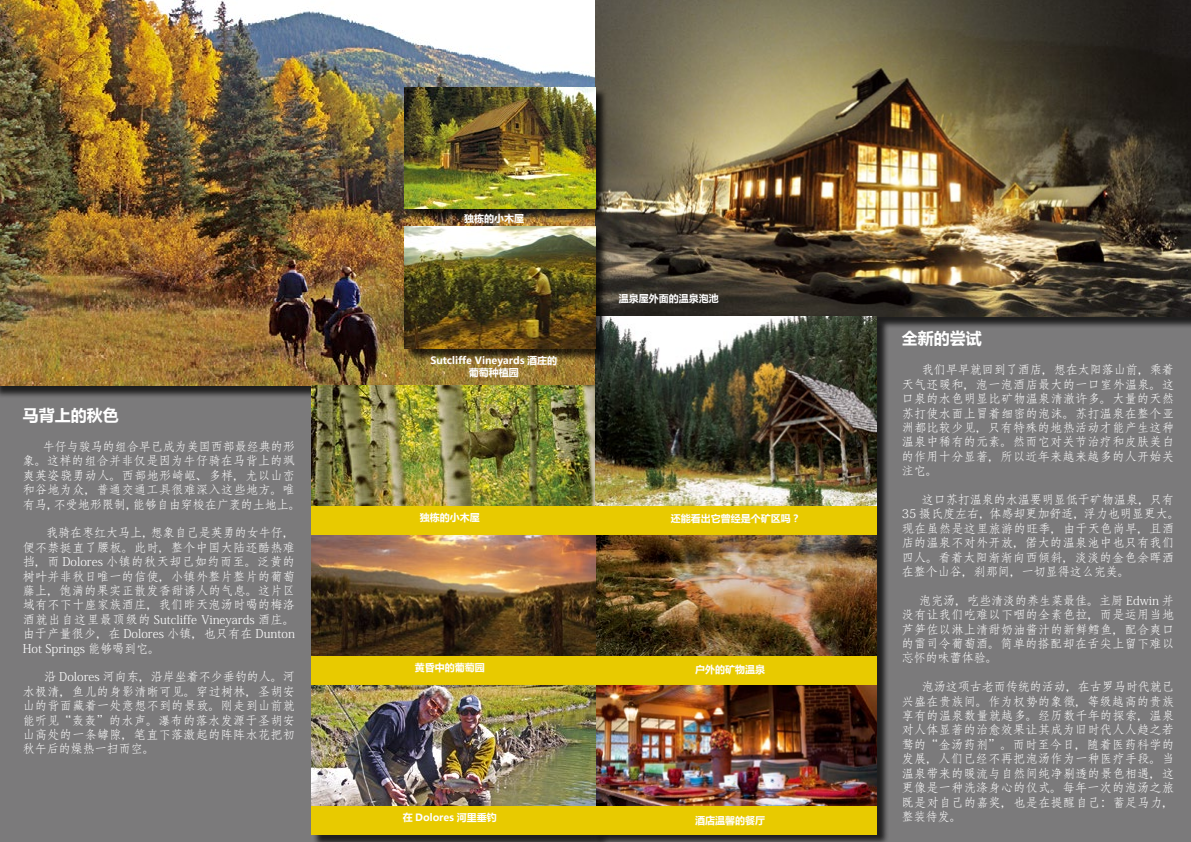
<style>
.page{position:relative;width:1191px;height:842px;background:#fff}
.page>*{position:absolute;margin:0;border:0;box-sizing:border-box;transform-origin:0 0}
.t1{font:700 16px "Microsoft Ya Hei";color:#fff}
.t2{font:12px/14.4px "Adobe Fangsong Std";letter-spacing:.035em;color:#fff;text-align:justify}
.t3{font:700 10px/12px "Microsoft Ya Hei";color:#fff;text-align:center}
</style>
<div class="page">
<div style="left:0;top:0;width:597px;height:842px;background:#7b7a7b"></div>
<div style="left:596px;top:0;width:595px;height:842px;background:#7b7a7b"></div>
<div style="left:596px;top:318px;width:293px;height:524px;background:#000;opacity:.75"></div>
<img style="left:0;top:0;width:595px;height:386px">
<img style="left:595px;top:0;width:596px;height:316px">
<img style="left:311px;top:386px;width:284px;height:120px">
<img style="left:595px;top:316px;width:282px;height:190px">
<img style="left:595px;top:510px;width:282px;height:146px">
<img style="left:595px;top:685px;width:282px;height:138px">
<div style="left:406px;top:89px;width:202px;height:133px;background:#000;opacity:.75"></div>
<img style="left:404px;top:87px;width:191px;height:122px">
<div style="left:406px;top:228px;width:202px;height:133px;background:#000;opacity:.75"></div>
<img style="left:404px;top:227px;width:191px;height:122px">
<img style="left:311px;top:535px;width:284px;height:121px">
<img style="left:311px;top:685px;width:284px;height:121px">
<div style="left:311px;top:506px;width:284px;height:28px;background:#e8ca00"></div>
<div style="left:595px;top:656px;width:282px;height:29px;background:#e8ca00"></div>
<div style="left:596px;top:506px;width:280px;height:28px;background:#e8ca00"></div>
<div style="left:596px;top:806px;width:280px;height:29px;background:#e8ca00"></div>
<div style="left:311px;top:656px;width:284px;height:29px;background:#e8ca00"></div>
<div style="left:311px;top:806px;width:284px;height:29px;background:#e8ca00"></div>
<h1 class="t1" style="left:23px;top:404px;width:97px">马背上的秋色</h1>
<p class="t2" style="left:23px;top:439px;width:280px;text-align:left;text-indent:20px">牛仔与骏马的组合早已成为美国西部最经典的形象。这样的组合并非仅是因为牛仔骑在马背上的飒爽英姿骁勇动人。西部地形崎岖、多样，尤以山峦和谷地为众，普通交通工具很难深入这些地方。唯有马，不受地形限制，能够自由穿梭在广袤的土地上。</p>
<p class="t2" style="left:23px;top:526px;width:274px;text-indent:24px">我骑在枣红大马上，想象自己是英勇的女牛仔，便不禁挺直了腰板。此时，整个中国大陆还酷热难挡，而 Dolores 小镇的秋天却已如约而至。泛黄的树叶并非秋日唯一的信使，小镇外整片整片的葡萄藤上，饱满的果实正散发香甜诱人的气息。这片区域有不下十座家族酒庄，我们昨天泡汤时喝的梅洛酒就出自这里最顶级的 Sutcliffe Vineyards 酒庄。由于产量很少，在 Dolores 小镇，也只有在 Dunton Hot Springs 能够喝到它。</p>
<p class="t2" style="left:23px;top:670px;width:274px;text-indent:22px">沿 Dolores 河向东，沿岸坐着不少垂钓的人。河水极清，鱼儿的身影清晰可见。穿过树林，圣胡安山的背面藏着一处意想不到的景致。刚走到山前就能听见“轰轰”的水声。瀑布的落水发源于圣胡安山高处的一条罅隙，笔直下落激起的阵阵水花把初秋午后的燥热一扫而空。</p>
<p class="t3" style="left:464px;top:212px;width:61px">独栋的小木屋</p>
<p class="t3" style="left:430px;top:354px;width:128px">Sutcliffe Vineyards 酒庄的葡萄种植园</p>
<p class="t3" style="left:619px;top:292px;width:101px">温泉屋外面的温泉泡池</p>
<p class="t3" style="left:420px;top:511px;width:61px">独栋的小木屋</p>
<p class="t3" style="left:670px;top:512px;width:131px">还能看出它曾经是个矿区吗？</p>
<p class="t3" style="left:415px;top:661px;width:71px">黄昏中的葡萄园</p>
<p class="t3" style="left:403px;top:811px;width:95px">在 Dolores 河里垂钓</p>
<p class="t3" style="left:695px;top:663px;width:71px">户外的矿物温泉</p>
<p class="t3" style="left:695px;top:814px;width:71px">酒店温馨的餐厅</p>
<h1 class="t1" style="left:901px;top:327px;width:81px">全新的尝试</h1>
<p class="t2" style="left:901px;top:363px;width:274px;text-indent:20px">我们早早就回到了酒店，想在太阳落山前，乘着天气还暖和，泡一泡酒店最大的一口室外温泉。这口泉的水色明显比矿物温泉清澈许多。大量的天然苏打使水面上冒着细密的泡沫。苏打温泉在整个亚洲都比较少见，只有特殊的地热活动才能产生这种温泉中稀有的元素。然而它对关节治疗和皮肤美白的作用十分显著，所以近年来越来越多的人开始关注它。</p>
<p class="t2" style="left:901px;top:493px;width:280px;text-align:left;text-indent:20px">这口苏打温泉的水温要明显低于矿物温泉，只有<br>35 摄氏度左右，体感却更加舒适，浮力也明显更大。现在虽然是这里旅游的旺季，由于天色尚早，且酒店的温泉不对外开放，偌大的温泉池中也只有我们四人。看着太阳渐渐向西倾斜，淡淡的金色余晖洒在整个山谷，刹那间，一切显得这么完美。</p>
<p class="t2" style="left:901px;top:593px;width:274px;text-indent:17px">泡完汤，吃些清淡的养生菜最佳。主厨 Edwin 并没有让我们吃难以下咽的全素色拉，而是运用当地芦笋佐以淋上清甜奶油酱汁的新鲜鳕鱼，配合爽口的雷司令葡萄酒。简单的搭配却在舌尖上留下难以忘怀的味蕾体验。</p>
<p class="t2" style="left:901px;top:680px;width:274px;text-indent:20px">泡汤这项古老而传统的活动，在古罗马时代就已兴盛在贵族间。作为权势的象徵，等级越高的贵族享有的温泉数量就越多。经历数千年的探索，温泉对人体显著的治愈效果让其成为旧时代人人趋之若鹜的“金汤药剂”。而时至今日，随着医药科学的发展，人们已经不再把泡汤作为一种医疗手段。当温泉带来的暖流与自然间纯净剔透的景色相遇，这更像是一种洗涤身心的仪式。每年一次的泡汤之旅既是对自己的嘉奖，也是在提醒自己：蓄足马力，整装待发。</p>
</div>
